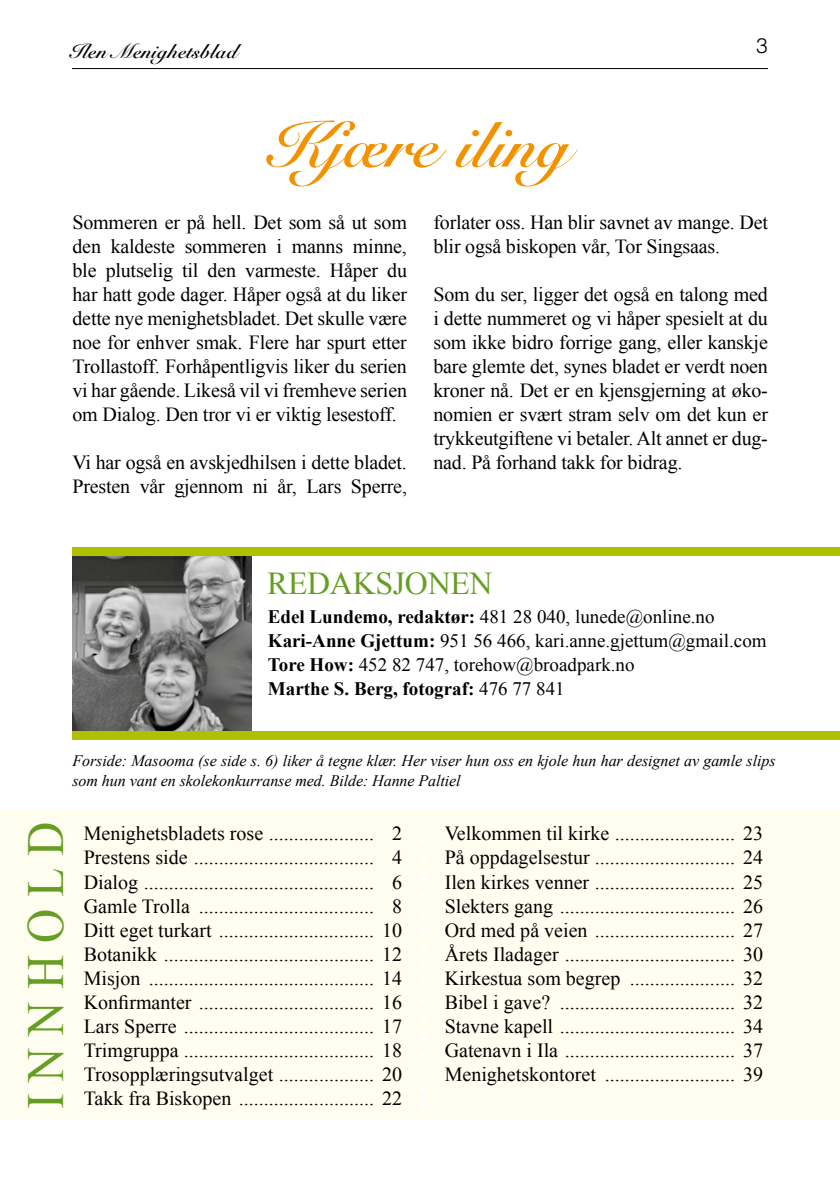
<style>
.page{position:relative;width:840px;height:1191px;background:#fff}
.page>*{position:absolute;margin:0;border:0;box-sizing:border-box;transform-origin:0 0}
.t1{font:64px "Snell Roundhand Bold Script";color:#f39200}
.t2{font:52px "Times New Roman";letter-spacing:.25em;color:#669e24;scale:.91 1}
.t3{font:31.8px "Times New Roman";letter-spacing:-.01em;color:#669e24}
.t4{font:300 21px "Helvetica LT Std";color:#000}
.t5{font:20px/24px "Times New Roman";letter-spacing:-.01em;color:#000;text-align:justify}
.t6{font:20px "Snell Roundhand Bold Script";letter-spacing:.02em;color:#000}
.t7{font:19px/24px "Times New Roman";color:#000}
.t8{font:italic 16px/20px "Times New Roman";letter-spacing:-.005em;color:#000}
.s1{font-weight:700}
</style>
<div class="page">
<hr style="left:72px;top:68px;width:695px;height:1px;background:#000">
<div style="left:0;top:809px;width:839px;height:310px;background:#fffdef"></div>
<svg style="left:420px;top:841px;width:6px;height:252px"></svg>
<img style="left:72px;top:555px;width:179px;height:176px">
<div style="left:72px;top:731px;width:767px;height:8px;background:#aec000"></div>
<div style="left:72px;top:547px;width:767px;height:8px;background:#aec000"></div>
<p class="t6" style="left:70px;top:39px;width:168px">Ilen Menighetsblad</p>
<p class="t4" style="left:755px;top:33px;width:13px">3</p>
<h1 class="t1" style="left:270px;top:107px;width:302px">Kjære iling</h1>
<p class="t5" style="left:72px;top:210px;width:336px">Sommeren er på hell. Det som så ut som den kaldeste sommeren i manns minne, ble plutselig til den varmeste. Håper du har hatt gode dager. Håper også at du liker dette nye menighetsbladet. Det skulle være noe for enhver smak. Flere har spurt etter Trollastoff. Forhåpentligvis liker du serien vi har gående. Likeså vil vi fremheve serien om Dialog. Den tror vi er viktig lesestoff.</p>
<p class="t5" style="left:72px;top:450px;width:336px">Vi har også en avskjedhilsen i dette bladet.<br>Presten vår gjennom ni år, Lars Sperre,</p>
<p class="t5" style="left:433px;top:210px;width:336px">forlater oss. Han blir savnet av mange. Det blir også biskopen vår, Tor Singsaas.</p>
<p class="t5" style="left:433px;top:282px;width:336px">Som du ser, ligger det også en talong med i dette nummeret og vi håper spesielt at du som ikke bidro forrige gang, eller kanskje bare glemte det, synes bladet er verdt noen kroner nå. Det er en kjensgjerning at øko&shy;nomien er svært stram selv om det kun er trykkeutgiftene vi betaler. Alt annet er dug&shy;nad. På forhand takk for bidrag.</p>
<h3 class="t3" style="left:267px;top:561px;width:227px">REDAKSJONEN</h3>
<p class="t7" style="left:268px;top:604px;width:500px"><span class="s1">Edel Lundemo, redaktør:</span> 481 28 040, lunede@online.no <span class="s1">Kari-Anne Gjettum:</span> 951 56 466, kari.anne.gjettum@gmail.com <span class="s1">Tore How:</span> 452 82 747, torehow@broadpark.no<br><span class="s1">Marthe S. Berg, fotograf:</span> 476 77 841</p>
<p class="t8" style="left:72px;top:750px;width:704px">Forside: Masooma (se side s. 6) liker å tegne klær. Her viser hun oss en kjole hun har designet av gamle slips som hun vant en skolekonkurranse med. Bilde: Hanne Paltiel</p>
<h2 class="t2" style="left:11px;top:1109px;width:317px;rotate:-90deg">INNHOLD</h2>
<p class="t5" style="left:84px;top:821px;width:320px">Menighetsbladets rose ..................... 2<br>Prestens side .................................... 4<br>Dialog .............................................. 6<br>Gamle Trolla ................................... 8<br>Ditt eget turkart ............................... 10<br>Botanikk .......................................... 12<br>Misjon ............................................. 14<br>Konfirmanter ................................... 16<br>Lars Sperre ...................................... 17<br>Trimgruppa ...................................... 18<br>Trosopplæringsutvalget ................... 20<br>Takk fra Biskopen ........................... 22</p>
<p class="t5" style="left:444px;top:821px;width:320px">Velkommen til kirke ........................ 23<br>På oppdagelsestur ............................ 24<br>Ilen kirkes venner ............................ 25<br>Slekters gang ................................... 26<br>Ord med på veien ............................ 27<br>Årets Iladager .................................. 30<br>Kirkestua som begrep ..................... 32<br>Bibel i gave? ................................... 32<br>Stavne kapell ................................... 34<br>Gatenavn i Ila .................................. 37<br>Menighetskontoret .......................... 39</p>
</div>
